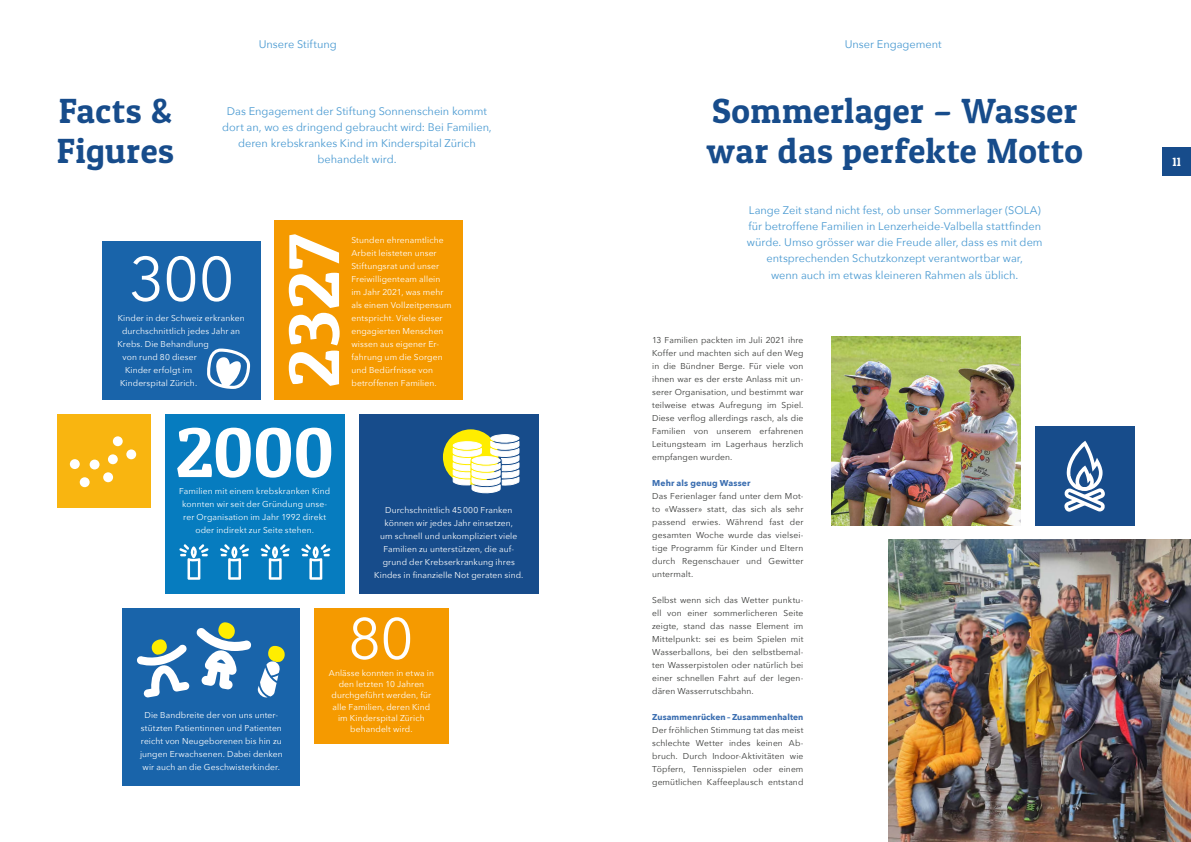
<style>
.page{position:relative;width:1191px;height:842px;background:#fff}
.page>*{position:absolute;margin:0;border:0;box-sizing:border-box;transform-origin:0 0}
.t1{font:72px "Patua One";color:#fff}
.t2{font:70.8px "Patua One";color:#fff}
.t3{font:61.4px "Avenir Next";color:#fff}
.t4{font:57.1px "Avenir Next";color:#fff}
.t5{font:35px/40px "Patua One";letter-spacing:.015em;color:#174c8b}
.t6{font:12px "Patua One";color:#fff}
.t7{font:11px/16px "Avenir Next";color:#4999d1;text-align:center}
.t8{font:8.5px/13px "Avenir Next";letter-spacing:.01em;color:#fff;text-align:center}
.t9{font:8.5px/13px "Avenir Next";letter-spacing:.015em;color:#383937;text-align:justify}
.t10{font:700 8.5px "Avenir Next";letter-spacing:.01em;color:#3c6fb1}
</style>
<div class="page">
<div style="left:1162px;top:147px;width:29px;height:29px;background:#174c8b"></div>
<div style="left:359px;top:414px;width:180px;height:180px;background:#174c8b"></div>
<div style="left:314px;top:608px;width:135px;height:136px;background:#f59a00"></div>
<div style="left:123px;top:608px;width:177px;height:177px;background:#1964aa"></div>
<div style="left:275px;top:220px;width:188px;height:180px;background:#f59a00"></div>
<div style="left:102px;top:242px;width:159px;height:158px;background:#1964aa"></div>
<svg style="left:207px;top:348px;width:43px;height:41px"></svg>
<svg style="left:137px;top:639px;width:53px;height:58px"></svg>
<svg style="left:196px;top:622px;width:89px;height:75px"></svg>
<div style="left:443px;top:429px;width:55px;height:56px;background:#ffed00;border-radius:50%"></div>
<svg style="left:452px;top:434px;width:68px;height:60px"></svg>
<div style="left:57px;top:414px;width:94px;height:94px;background:#f9b510"></div>
<div style="left:165px;top:414px;width:180px;height:180px;background:#067cbf"></div>
<div style="left:70px;top:459px;width:10px;height:10px;background:#fff;border-radius:50%"></div>
<div style="left:80px;top:477px;width:10px;height:10px;background:#fff;border-radius:50%"></div>
<div style="left:90px;top:460px;width:9px;height:9px;background:#fff;border-radius:50%"></div>
<div style="left:108px;top:454px;width:10px;height:10px;background:#fff;border-radius:50%"></div>
<div style="left:126px;top:449px;width:10px;height:10px;background:#fff;border-radius:50%"></div>
<div style="left:113px;top:436px;width:10px;height:10px;background:#fff;border-radius:50%"></div>
<div style="left:103px;top:472px;width:10px;height:10px;background:#fff;border-radius:50%"></div>
<svg style="left:179px;top:544px;width:29px;height:36px"></svg>
<svg style="left:220px;top:544px;width:29px;height:36px"></svg>
<svg style="left:261px;top:544px;width:29px;height:36px"></svg>
<svg style="left:301px;top:544px;width:29px;height:36px"></svg>
<img style="left:831px;top:337px;width:189px;height:189px">
<div style="left:1035px;top:427px;width:99px;height:99px;background:#174c8b"></div>
<svg style="left:1064px;top:441px;width:41px;height:71px"></svg>
<img style="left:889px;top:540px;width:302px;height:302px">
<p class="t7" style="left:259px;top:36px;width:80px">Unsere Stiftung</p>
<h3 class="t5" style="left:57px;top:91px;width:119px">Facts &amp;<br>Figures</h3>
<p class="t7" style="left:222px;top:103px;width:271px">Das Engagement der Stiftung Sonnenschein kommt dort an, wo es dringend gebraucht wird: Bei Familien, deren krebskrankes Kind im Kinderspital Zürich behandelt wird.</p>
<h3 class="t3" style="left:129px;top:227px;width:107px">300</h3>
<p class="t8" style="left:118px;top:311px;width:128px">Kinder in der Schweiz erkranken</p>
<p class="t8" style="left:122px;top:324px;width:120px">durchschnittlich jedes Jahr an</p>
<p class="t8" style="left:117px;top:337px;width:93px">Krebs. Die Behandlung</p>
<p class="t8" style="left:122px;top:350px;width:76px">von rund 80 dieser</p>
<p class="t8" style="left:125px;top:363px;width:69px">Kinder erfolgt im</p>
<p class="t8" style="left:120px;top:376px;width:79px">Kinderspital Zürich.</p>
<h1 class="t1" style="left:269px;top:387px;width:155px;rotate:-90deg">2327</h1>
<p class="t8" style="left:351px;top:233px;width:102px;text-align:left">Stunden ehrenamtliche<br>Arbeit leisteten unser<br>Stiftungsrat und unser<br>Freiwilligenteam allein im Jahr 2021, was mehr als einem Vollzeitpensum entspricht. Viele dieser engagierten Menschen wissen aus eigener Er&shy;fahrung um die Sorgen und Bedürfnisse von</p>
<p class="t8" style="left:351px;top:376px;width:87px">betroffenen Familien.</p>
<h2 class="t2" style="left:176px;top:408px;width:160px">2000</h2>
<p class="t8" style="left:179px;top:484px;width:152px">Familien mit einem krebskranken Kind konnten wir seit der Gründung unse&shy;rer Organisation im Jahr 1992 direkt oder indirekt zur Seite stehen.</p>
<p class="t8" style="left:374px;top:504px;width:151px">Durchschnittlich 45000 Franken können wir jedes Jahr einsetzen,<br>um schnell und unkompliziert viele Familien zu unterstützen, die auf&shy;grund der Krebserkrankung ihres Kindes in finanzielle Not geraten sind.</p>
<h3 class="t4" style="left:348px;top:591px;width:67px">80</h3>
<p class="t8" style="left:140px;top:708px;width:144px">Die Bandbreite der von uns unter&shy;stützten Patientinnen und Patienten reicht von Neugeborenen bis hin zu jungen Erwachsenen. Dabei denken wir auch an die Geschwisterkinder.</p>
<p class="t8" style="left:329px;top:667px;width:107px;line-height:11.1px">Anlässe konnten in etwa in den letzten 10 Jahren durchgeführt werden, für alle Familien, deren Kind im Kinderspital Zürich behandelt wird.</p>
<p class="t7" style="left:844px;top:36px;width:98px">Unser Engagement</p>
<h3 class="t5" style="left:706px;top:91px;width:378px">Sommerlager – Wasser war das perfekte Motto</h3>
<p class="t7" style="left:747px;top:202px;width:297px">Lange Zeit stand nicht fest, ob unser Sommerlager (SOLA) für betroffene Familien in Lenzerheide-Valbella stattfinden würde. Umso grösser war die Freude aller, dass es mit dem entsprechenden Schutzkonzept verantwortbar war,<br>wenn auch im etwas kleineren Rahmen als üblich.</p>
<p class="t9" style="left:652px;top:333px;width:153px">13 Familien packten im Juli 2021 ihre Koffer und machten sich auf den Weg in die Bündner Berge. Für viele von ihnen war es der erste Anlass mit un&shy;serer Organisation, und bestimmt war teilweise etwas Aufregung im Spiel.<br>Diese verflog allerdings rasch, als die Familien von unserem erfahrenen Leitungsteam im Lagerhaus herzlich empfangen wurden.</p>
<p class="t10" style="left:652px;top:476px;width:100px">Mehr als genug Wasser</p>
<p class="t9" style="left:652px;top:489px;width:153px">Das Ferienlager fand unter dem Mot&shy;to «Wasser» statt, das sich als sehr passend erwies. Während fast der gesamten Woche wurde das vielsei&shy;tige Programm für Kinder und Eltern durch Regenschauer und Gewitter untermalt.</p>
<p class="t9" style="left:652px;top:593px;width:153px">Selbst wenn sich das Wetter punktu&shy;ell von einer sommerlicheren Seite zeigte, stand das nasse Element im Mittelpunkt: sei es beim Spielen mit Wasserballons, bei den selbstbemal&shy;ten Wasserpistolen oder natürlich bei einer schnellen Fahrt auf der legen&shy;dären Wasserrutschbahn.</p>
<p class="t10" style="left:652px;top:710px;width:153px">Zusammenrücken – Zusammenhalten</p>
<p class="t9" style="left:652px;top:723px;width:153px">Der fröhlichen Stimmung tat das meist schlechte Wetter indes keinen Ab&shy;bruch. Durch Indoor-Aktivitäten wie Töpfern, Tennisspielen oder einem gemütlichen Kaffeeplausch entstand</p>
<h3 class="t6" style="left:1172px;top:154px;width:10px">11</h3>
</div>
